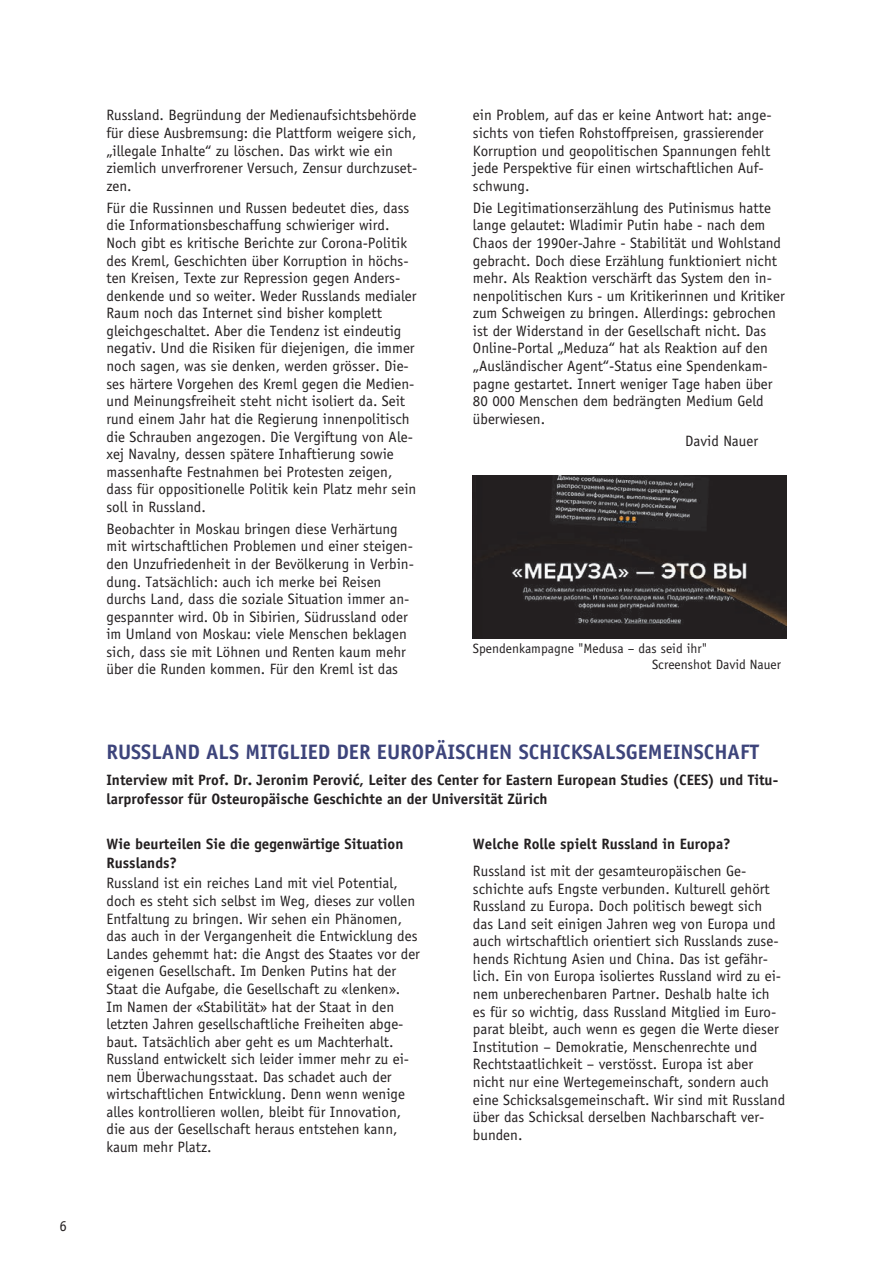
<style>
.page{position:relative;width:893px;height:1263px;background:#fff}
.page>*{position:absolute;margin:0;border:0;box-sizing:border-box;transform-origin:0 0}
.t1{font:700 21px "Officina Sans Std";color:#3d447b}
.t2{font:15px/17.5px "Officina Sans Std";color:#231f20}
.t3{font:700 15px/18.9px "Officina Sans Std";color:#231f20}
.t4{font:13.5px/15.9px "Officina Sans Std";color:#231f20}
.s1{font-family:"Calibri";font-size:16.5px}
</style>
<div class="page">
<img style="left:472px;top:475px;width:315px;height:164px">
<p class="t2" style="left:60px;top:1217px;width:9px">6</p>
<p class="t2" style="left:106px;top:107px;width:312px">Russland. Begründung der Medienaufsichtsbehörde für diese Ausbremsung: die Plattform weigere sich, „illegale Inhalte“ zu löschen. Das wirkt wie ein ziemlich unverfrorener Versuch, Zensur durchzuset&shy;zen.</p>
<p class="t2" style="left:106px;top:199px;width:312px">Für die Russinnen und Russen bedeutet dies, dass die Informationsbeschaffung schwieriger wird.<br>Noch gibt es kritische Berichte zur Corona-Politik des Kreml, Geschichten über Korruption in höchs&shy;ten Kreisen, Texte zur Repression gegen Anders&shy;denkende und so weiter. Weder Russlands medialer Raum noch das Internet sind bisher komplett gleichgeschaltet. Aber die Tendenz ist eindeutig negativ. Und die Risiken für diejenigen, die immer noch sagen, was sie denken, werden grösser. Die&shy;ses härtere Vorgehen des Kreml gegen die Medien&shy;und Meinungsfreiheit steht nicht isoliert da. Seit rund einem Jahr hat die Regierung innenpolitisch die Schrauben angezogen. Die Vergiftung von Ale&shy;xej Navalny, dessen spätere Inhaftierung sowie massenhafte Festnahmen bei Protesten zeigen, dass für oppositionelle Politik kein Platz mehr sein soll in Russland.</p>
<p class="t2" style="left:106px;top:520px;width:309px">Beobachter in Moskau bringen diese Verhärtung mit wirtschaftlichen Problemen und einer steigen&shy;den Unzufriedenheit in der Bevölkerung in Verbin&shy;dung. Tatsächlich: auch ich merke bei Reisen durchs Land, dass die soziale Situation immer an&shy;gespannter wird. Ob in Sibirien, Südrussland oder im Umland von Moskau: viele Menschen beklagen sich, dass sie mit Löhnen und Renten kaum mehr über die Runden kommen. Für den Kreml ist das</p>
<p class="t2" style="left:473px;top:107px;width:300px">ein Problem, auf das er keine Antwort hat: ange&shy;sichts von tiefen Rohstoffpreisen, grassierender Korruption und geopolitischen Spannungen fehlt jede Perspektive für einen wirtschaftlichen Auf&shy;schwung.</p>
<p class="t2" style="left:473px;top:199px;width:313px">Die Legitimationserzählung des Putinismus hatte lange gelautet: Wladimir Putin habe - nach dem Chaos der 1990er-Jahre - Stabilität und Wohlstand gebracht. Doch diese Erzählung funktioniert nicht mehr. Als Reaktion verschärft das System den in&shy;nenpolitischen Kurs - um Kritikerinnen und Kritiker zum Schweigen zu bringen. Allerdings: gebrochen ist der Widerstand in der Gesellschaft nicht. Das Online-Portal „Meduza“ hat als Reaktion auf den „Ausländischer Agent“-Status eine Spendenkam&shy;pagne gestartet. Innert weniger Tage haben über 80 000 Menschen dem bedrängten Medium Geld überwiesen.</p>
<p class="t2" style="left:685px;top:432px;width:74px">David Nauer</p>
<p class="t4" style="left:652px;top:640px;width:130px;text-indent:-179px">Spendenkampagne "Medusa – das seid ihr"<br>Screenshot David Nauer</p>
<h1 class="t1" style="left:106px;top:739px;width:654px">RUSSLAND ALS MITGLIED DER EUROPÄISCHEN SCHICKSALSGEMEINSCHAFT</h1>
<p class="t3" style="left:106px;top:770px;width:673px">Interview mit Prof. Dr. Jeronim Perovi<span class="s1">ć</span>, Leiter des Center for Eastern European Studies (CEES) und Titu&shy;larprofessor für Osteuropäische Geschichte an der Universität Zürich</p>
<p class="t3" style="left:106px;top:835px;width:298px;line-height:18.5px">Wie beurteilen Sie die gegenwärtige Situation<br>Russlands?</p>
<p class="t2" style="left:106px;top:874px;width:315px">Russland ist ein reiches Land mit viel Potential, doch es steht sich selbst im Weg, dieses zur vollen Entfaltung zu bringen. Wir sehen ein Phänomen, das auch in der Vergangenheit die Entwicklung des Landes gehemmt hat: die Angst des Staates vor der eigenen Gesellschaft. Im Denken Putins hat der Staat die Aufgabe, die Gesellschaft zu «lenken».<br>Im Namen der «Stabilität» hat der Staat in den letzten Jahren gesellschaftliche Freiheiten abge&shy;baut. Tatsächlich aber geht es um Machterhalt.<br>Russland entwickelt sich leider immer mehr zu ei&shy;nem Überwachungsstaat. Das schadet auch der wirtschaftlichen Entwicklung. Denn wenn wenige alles kontrollieren wollen, bleibt für Innovation, die aus der Gesellschaft heraus entstehen kann, kaum mehr Platz.</p>
<p class="t3" style="left:473px;top:834px;width:259px">Welche Rolle spielt Russland in Europa?</p>
<p class="t2" style="left:473px;top:862px;width:314px">Russland ist mit der gesamteuropäischen Ge&shy;schichte aufs Engste verbunden. Kulturell gehört Russland zu Europa. Doch politisch bewegt sich das Land seit einigen Jahren weg von Europa und auch wirtschaftlich orientiert sich Russlands zuse&shy;hends Richtung Asien und China. Das ist gefähr&shy;lich. Ein von Europa isoliertes Russland wird zu ei&shy;nem unberechenbaren Partner. Deshalb halte ich es für so wichtig, dass Russland Mitglied im Euro&shy;parat bleibt, auch wenn es gegen die Werte dieser Institution – Demokratie, Menschenrechte und Rechtstaatlichkeit – verstösst. Europa ist aber nicht nur eine Wertegemeinschaft, sondern auch eine Schicksalsgemeinschaft. Wir sind mit Russland über das Schicksal derselben Nachbarschaft ver&shy;bunden.</p>
</div>
